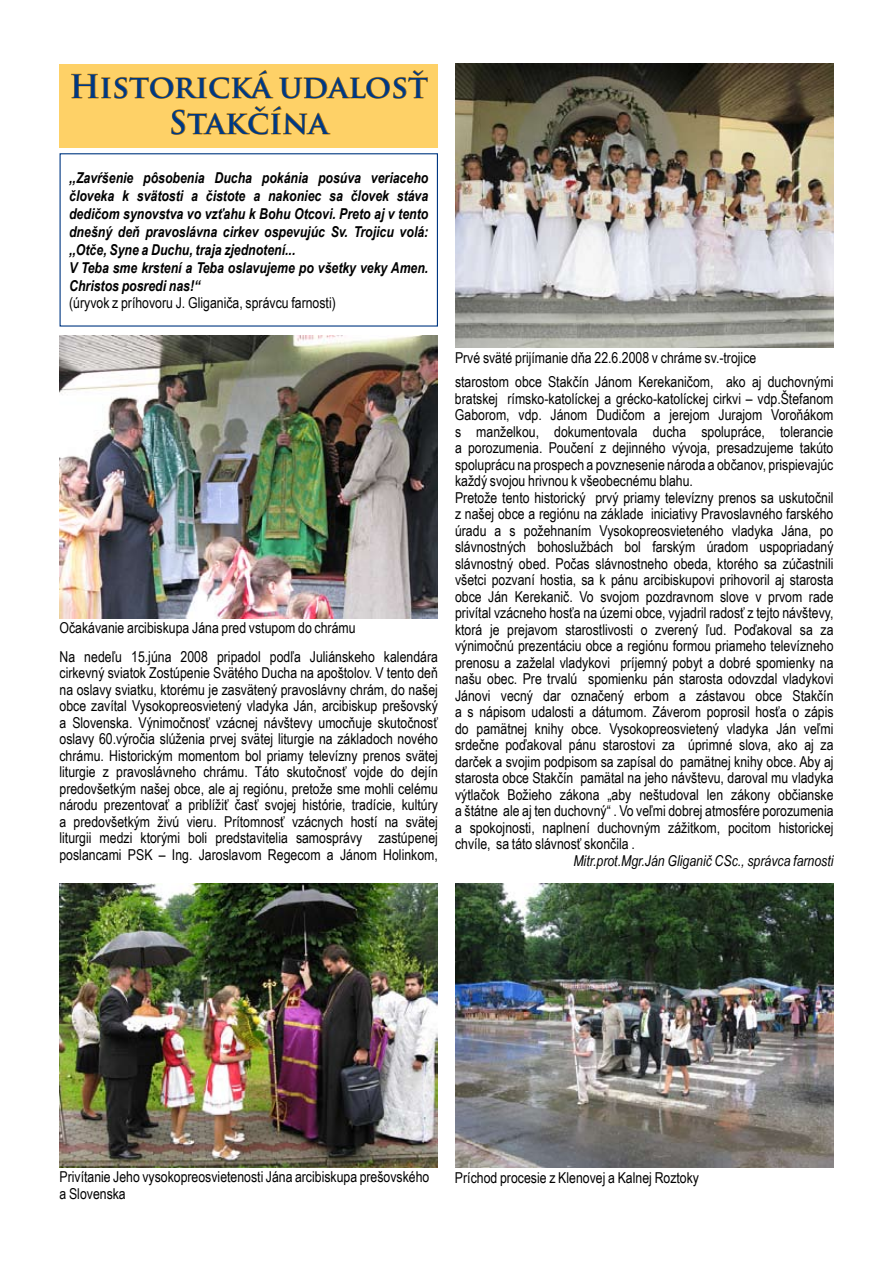
<style>
.page{position:relative;width:893px;height:1263px;background:#fff}
.page>*{position:absolute;margin:0;border:0;box-sizing:border-box;transform-origin:0 0}
.t1{font:700 31.5px/36px "Trajan Pro";color:#003882;text-align:center}
.t2{font:15px/16.5px "Arial Narrow";color:#000}
.t3{font:italic 700 15px/18px "Arial Narrow";color:#000}
.t4{font:italic 15px "Arial Narrow";color:#000}
</style>
<div class="page">
<div style="left:60px;top:64px;width:378px;height:83px;background:#fed167"></div>
<svg style="left:71px;top:70px;width:357px;height:29px"></svg>
<svg style="left:171px;top:106px;width:160px;height:29px"></svg>
<img style="left:60px;top:884px;width:378px;height:283px">
<img style="left:60px;top:335px;width:378px;height:284px">
<img style="left:455px;top:64px;width:378px;height:283px">
<img style="left:455px;top:884px;width:378px;height:283px">
<div style="left:60px;top:153px;width:378px;height:174px;border:1px solid #003882"></div>
<h1 class="t1" style="left:69px;top:69px;width:360px">Historická udalosť<br>Stakčína</h1>
<p class="t3" style="left:69px;top:168px;width:361px">,,Zavŕšenie pôsobenia Ducha pokánia posúva veriaceho človeka k svätosti a čistote a nakoniec sa človek stáva dedičom synovstva vo vzťahu k Bohu Otcovi. Preto aj v tento dnešný deň pravoslávna cirkev ospevujúc Sv. Trojicu volá: ,,Otče, Syne a Duchu, traja zjednotení...<br>V Teba sme krstení a Teba oslavujeme po všetky veky Amen.<br>Christos posredi nas!“</p>
<p class="t2" style="left:69px;top:294px;width:268px">(úryvok z príhovoru J. Gliganiča, správcu farnosti)</p>
<p class="t2" style="left:60px;top:619px;width:298px">Očakávanie arcibiskupa Jána pred vstupom do chrámu</p>
<p class="t2" style="left:59px;top:647px;width:380px;text-align:justify">Na nedeľu 15.júna 2008 pripadol podľa Juliánskeho kalendára cirkevný sviatok Zostúpenie Svätého Ducha na apoštolov. V tento deň na oslavy sviatku, ktorému je zasvätený pravoslávny chrám, do našej obce zavítal Vysokopreosvietený vladyka Ján, arcibiskup prešovský a Slovenska. Výnimočnosť vzácnej návštevy umocňuje skutočnosť oslavy 60.výročia slúženia prvej svätej liturgie na základoch nového chrámu. Historickým momentom bol priamy televízny prenos svätej liturgie z pravoslávneho chrámu. Táto skutočnosť vojde do dejín predovšetkým našej obce, ale aj regiónu, pretože sme mohli celému národu prezentovať a priblížiť časť svojej histórie, tradície, kultúry a predovšetkým živú vieru. Prítomnosť vzácnych hostí na svätej liturgii medzi ktorými boli predstavitelia samosprávy zastúpenej poslancami PSK – Ing. Jaroslavom Regecom a Jánom Holinkom,</p>
<p class="t2" style="left:455px;top:349px;width:303px">Prvé sväté prijímanie dňa 22.6.2008 v chráme sv.-trojice</p>
<p class="t2" style="left:455px;top:373px;width:380px">starostom obce Stakčín Jánom Kerekaničom, ako aj duchovnými bratskej rímsko-katolíckej a grécko-katolíckej cirkvi – vdp.Štefanom Gaborom, vdp. Jánom Dudičom a jerejom Jurajom Voroňákom s manželkou, dokumentovala ducha spolupráce, tolerancie a porozumenia. Poučení z dejinného vývoja, presadzujeme takúto spoluprácu na prospech a povznesenie národa a občanov, prispievajúc každý svojou hrivnou k všeobecnému blahu.<br>Pretože tento historický prvý priamy televízny prenos sa uskutočnil z našej obce a regiónu na základe iniciativy Pravoslavného farského úradu a s požehnaním Vysokopreosvieteného vladyka Jána, po slávnostných bohoslužbách bol farským úradom uspopriadaný slávnostný obed. Počas slávnostneho obeda, ktorého sa zúčastnili všetci pozvaní hostia, sa k pánu arcibiskupovi prihovoril aj starosta obce Ján Kerekanič. Vo svojom pozdravnom slove v prvom rade privítal vzácneho hosťa na územi obce, vyjadril radosť z tejto návštevy, ktorá je prejavom starostlivosti o zverený ľud. Poďakoval sa za výnimočnú prezentáciu obce a regiónu formou priameho televízneho prenosu a zaželal vladykovi príjemný pobyt a dobré spomienky na našu obec. Pre trvalú spomienku pán starosta odovzdal vladykovi Jánovi vecný dar označený erbom a zástavou obce Stakčín a s nápisom udalosti a dátumom. Záverom poprosil hosťa o zápis do pamätnej knihy obce. Vysokopreosvietený vladyka Ján veľmi srdečne poďakoval pánu starostovi za úprimné slova, ako aj za darček a svojim podpisom sa zapísal do pamätnej knihy obce. Aby aj starosta obce Stakčín pamätal na jeho návštevu, daroval mu vladyka výtlačok Božieho zákona „aby neštudoval len zákony občianske a štátne ale aj ten duchovný“ . Vo veľmi dobrej atmosfére porozumenia a spokojnosti, naplnení duchovným zážitkom, pocitom historickej chvíle, sa táto slávnosť skončila .</p>
<p class="t4" style="left:573px;top:850px;width:262px">Mitr.prot.Mgr.Ján Gliganič CSc., správca farnosti</p>
<p class="t2" style="left:60px;top:1168px;width:371px">Privítanie Jeho vysokopreosvietenosti Jána arcibiskupa prešovského a Slovenska</p>
<p class="t2" style="left:455px;top:1169px;width:246px">Príchod procesie z Klenovej a Kalnej Roztoky</p>
</div>
